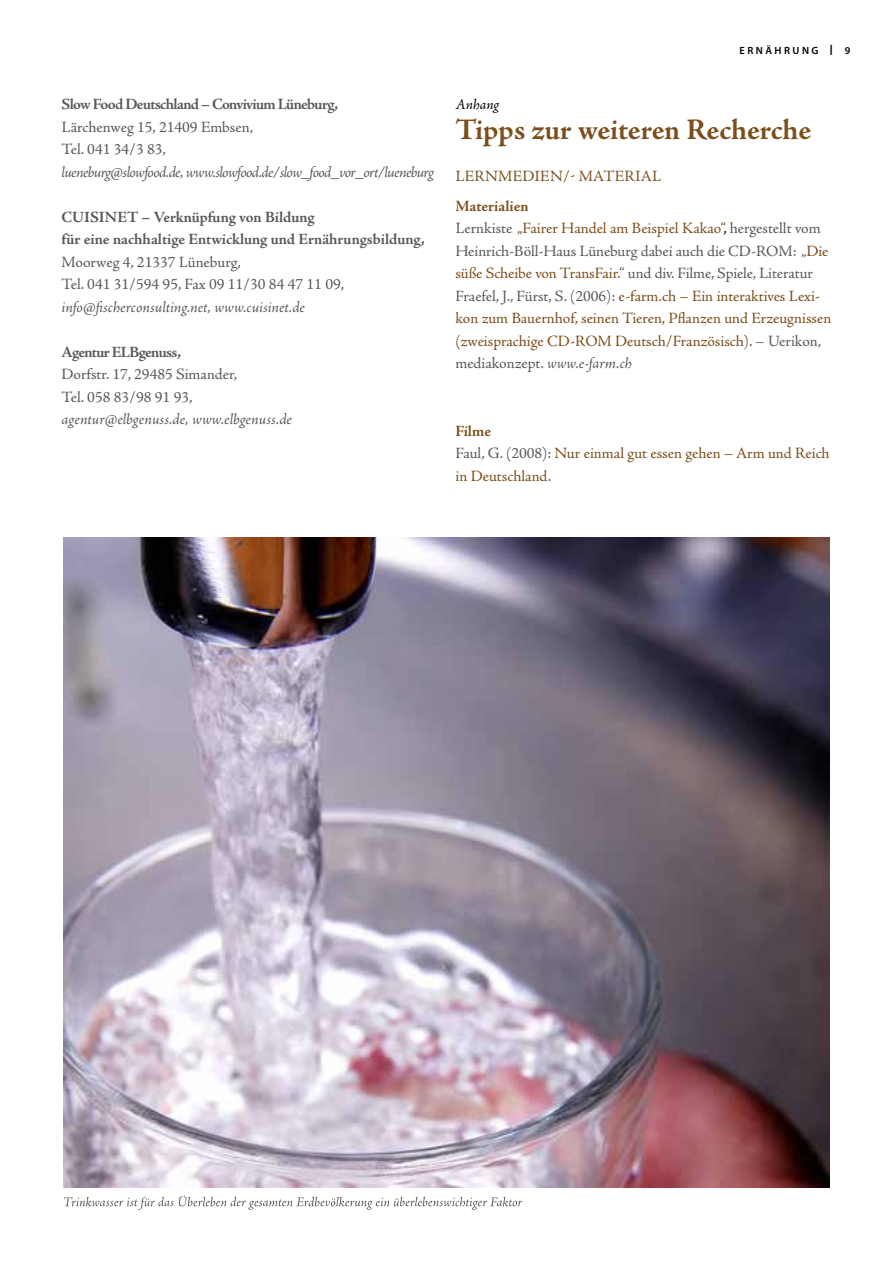
<style>
.page{position:relative;width:893px;height:1263px;background:#fff}
.page>*{position:absolute;margin:0;border:0;box-sizing:border-box;transform-origin:0 0}
.t1{font:700 30px "Adobe Jenson Pro";letter-spacing:-.005em;color:#7c4e1b}
.t2{font:15.75px/22.5px "Adobe Jenson Pro";letter-spacing:-.005em;color:#7c4e1b}
.t3{font:15.75px/22.5px "Adobe Jenson Pro";color:#58585a}
.t4{font:700 15.75px/22.5px "Adobe Jenson Pro";letter-spacing:-.01em;color:#58585a}
.t5{font:italic 15.75px "Adobe Jenson Pro";letter-spacing:-.01em;color:#58585a}
.t6{font:italic 15.75px "Adobe Jenson Pro";letter-spacing:-.045em;color:#58585a}
.t7{font:700 15.75px "Adobe Jenson Pro";letter-spacing:-.045em;color:#58585a}
.t8{font:italic 15px "Adobe Jenson Pro";letter-spacing:-.005em;color:#000}
.t9{font:600 10.5px "Myriad Pro";letter-spacing:.235em;color:#000}
.s1{font-weight:400;font-size:15px}
.s2{font-weight:700}
.s3{color:#58585a}
.s4{color:#000}
.s5{font-style:italic;color:#58585a}
</style>
<div class="page">
<img style="left:64px;top:538px;width:765px;height:649px">
<svg style="left:64px;top:1196px;width:458px;height:14px"></svg>
<p class="t7" style="left:62px;top:95px;width:278px">Slow Food Deutschland – Convivium Lüneburg,</p>
<p class="t3" style="left:62px;top:116px;width:193px">Lärchenweg 15, 21409 Embsen,<br>Tel. 041 34/3 83,</p>
<p class="t6" style="left:62px;top:163px;width:374px">lueneburg@slowfood.de, www.slowfood.de/slow_food_vor_ort/lueneburg</p>
<p class="t4" style="left:62px;top:206px;width:365px">CUISINET – Verknüpfung von Bildung<br>für eine nachhaltige Entwicklung und Ernährungsbildung,</p>
<p class="t3" style="left:62px;top:251px;width:284px">Moorweg 4, 21337 Lüneburg,<br>Tel. 041 31/594 95, Fax 09 11/30 84 47 11 09,</p>
<p class="t5" style="left:62px;top:298px;width:245px">info@fischerconsulting.net, www.cuisinet.de</p>
<p class="t7" style="left:62px;top:343px;width:121px">Agentur ELBgenuss,</p>
<p class="t3" style="left:62px;top:363px;width:177px">Dorfstr. 17, 29485 Simander,<br>Tel. 058 83/98 91 93,</p>
<p class="t5" style="left:62px;top:410px;width:232px">agentur@elbgenuss.de, www.elbgenuss.de</p>
<p class="t9" style="left:739px;top:44px;width:112px">ERNÄHRUNG <span class="s1">I</span> 9</p>
<p class="t8" style="left:455px;top:95px;width:45px">Anhang</p>
<h1 class="t1" style="left:455px;top:112px;width:357px">Tipps zur weiteren Recherche</h1>
<p class="t2" style="left:456px;top:165px;width:22px">Lernmedien</p>
<p class="t2" style="left:563px;top:165px;width:27px">/- material</p>
<p class="t2" style="left:455px;top:195px;width:377px"><span class="s2">Materialien<br></span><span class="s3">Lernkiste</span> „Fairer Handel am Beispiel Kakao“<span class="s4">,</span> <span class="s3">hergestellt vom Heinrich-Böll-Haus Lüneburg dabei auch die CD-ROM: „</span>Die süße Scheibe von TransFair<span class="s3">.“ und div. Filme, Spiele, Literatur Fraefel, J., Fürst, S. (2006):</span> e-farm.ch – Ein interaktives Lexi&shy;kon zum Bauernhof, seinen Tieren, Pflanzen und Erzeugnissen (zweisprachige CD-ROM Deutsch/Französisch)<span class="s3">. – Uerikon, mediakonzept.</span> <span class="s5">www.e-farm.ch</span></p>
<p class="t2" style="left:455px;top:420px;width:376px"><span class="s2">Filme<br></span><span class="s3">Faul, G. (2008):</span> Nur einmal gut essen gehen – Arm und Reich in Deutschland<span class="s3">.</span></p>
</div>
